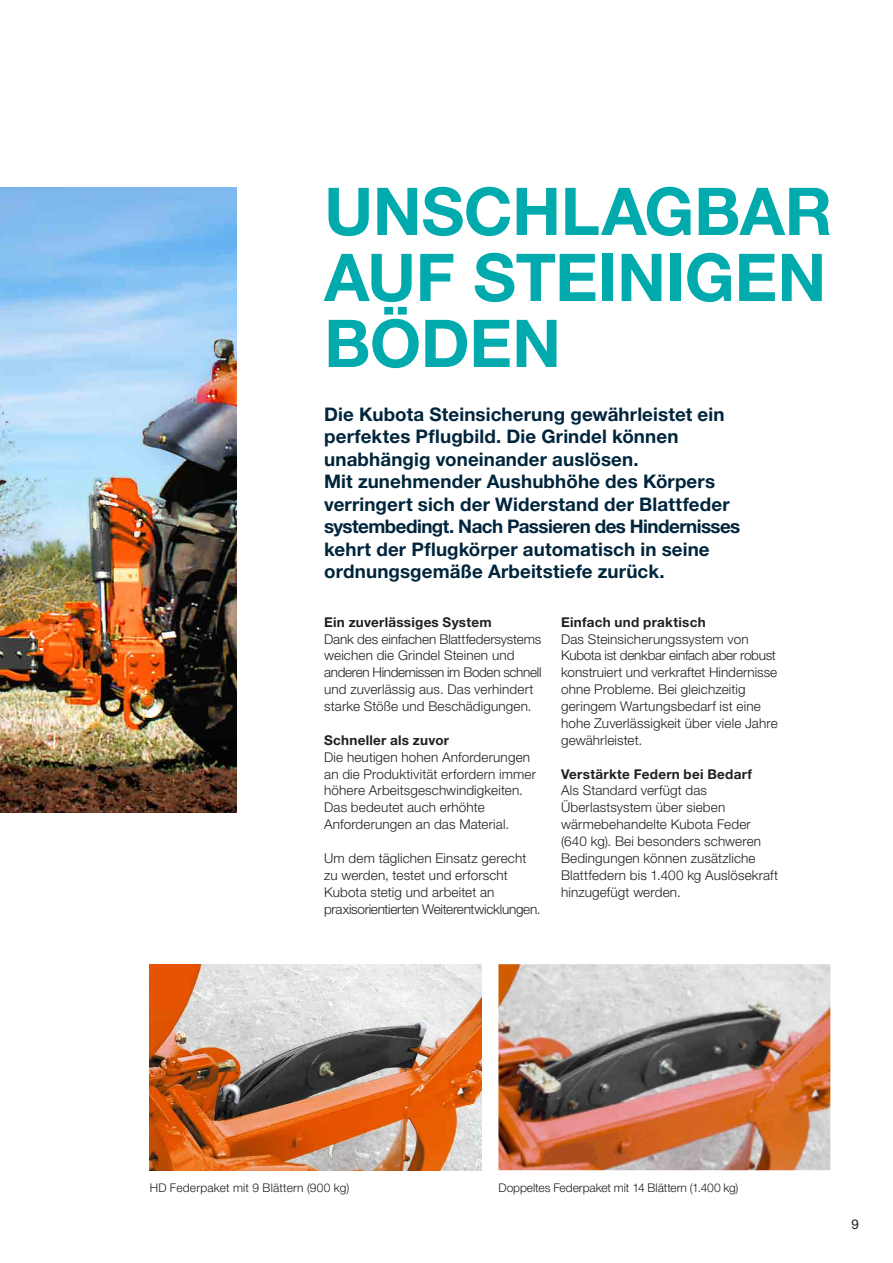
<style>
.page{position:relative;width:893px;height:1263px;background:#fff}
.page>*{position:absolute;margin:0;border:0;box-sizing:border-box;transform-origin:0 0}
.t1{font:700 66px/66px "Helvetica Neue LT Std";letter-spacing:-.005em;color:#00aaad;text-align:justify}
.t2{font:700 18.75px/22.5px "Helvetica Neue LT Std";letter-spacing:.005em;color:#00253c}
.t3{font:300 13.5px/16.8px "Helvetica Neue LT Std";letter-spacing:.01em;color:#231f20}
.t4{font:700 13.5px "Helvetica Neue LT Std";letter-spacing:.02em;color:#231f20}
.t5{font:13.5px "Helvetica Neue LT Std";color:#231f20}
.t6{font:300 12px "Helvetica Neue LT Std";color:#231f20}
</style>
<div class="page">
<img style="left:498px;top:964px;width:332px;height:206px">
<img style="left:150px;top:964px;width:331px;height:206px">
<img style="left:0;top:188px;width:237px;height:624px">
<h1 class="t1" style="left:324px;top:177px;width:510px">UNSCHLAGBAR AUF STEINIGEN BÖDEN</h1>
<p class="t2" style="left:324px;top:402px;width:418px">Die Kubota Steinsicherung gewährleistet ein perfektes Pflugbild. Die Grindel können unabhängig voneinander auslösen.<br>Mit zunehmender Aushubhöhe des Körpers verringert sich der Widerstand der Blattfeder systembedingt. Nach Passieren des Hindernisses kehrt der Pflugkörper automatisch in seine ordnungsgemäße Arbeitstiefe zurück.</p>
<p class="t4" style="left:324px;top:613px;width:169px">Ein zuverlässiges System</p>
<p class="t3" style="left:324px;top:630px;width:219px">Dank des einfachen Blattfedersystems weichen die Grindel Steinen und anderen Hindernissen im Boden schnell und zuverlässig aus. Das verhindert starke Stöße und Beschädigungen.</p>
<p class="t4" style="left:324px;top:732px;width:126px">Schneller als zuvor</p>
<p class="t3" style="left:324px;top:748px;width:213px">Die heutigen hohen Anforderungen an die Produktivität erfordern immer höhere Arbeitsgeschwindigkeiten.<br>Das bedeutet auch erhöhte Anforderungen an das Material.</p>
<p class="t3" style="left:324px;top:849px;width:218px">Um dem täglichen Einsatz gerecht zu werden, testet und erforscht Kubota stetig und arbeitet an praxisorientierten Weiterentwicklungen.</p>
<p class="t4" style="left:561px;top:613px;width:146px">Einfach und praktisch</p>
<p class="t3" style="left:561px;top:630px;width:218px">Das Steinsicherungssystem von Kubota ist denkbar einfach aber robust konstruiert und verkraftet Hindernisse ohne Probleme. Bei gleichzeitig geringem Wartungsbedarf ist eine hohe Zuverlässigkeit über viele Jahre gewährleistet.</p>
<p class="t4" style="left:561px;top:765px;width:193px">Verstärkte Federn bei Bedarf</p>
<p class="t3" style="left:561px;top:782px;width:219px">Als Standard verfügt das<br>Überlastsystem über sieben wärmebehandelte Kubota Feder (640 kg). Bei besonders schweren<br>Bedingungen können zusätzliche<br>Blattfedern bis 1.400 kg Auslösekraft hinzugefügt werden.</p>
<p class="t6" style="left:150px;top:1180px;width:201px">HD Federpaket mit 9 Blättern (900 kg)</p>
<p class="t6" style="left:498px;top:1180px;width:242px">Doppeltes Federpaket mit 14 Blättern (1.400 kg)</p>
<p class="t5" style="left:851px;top:1216px;width:9px">9</p>
</div>
